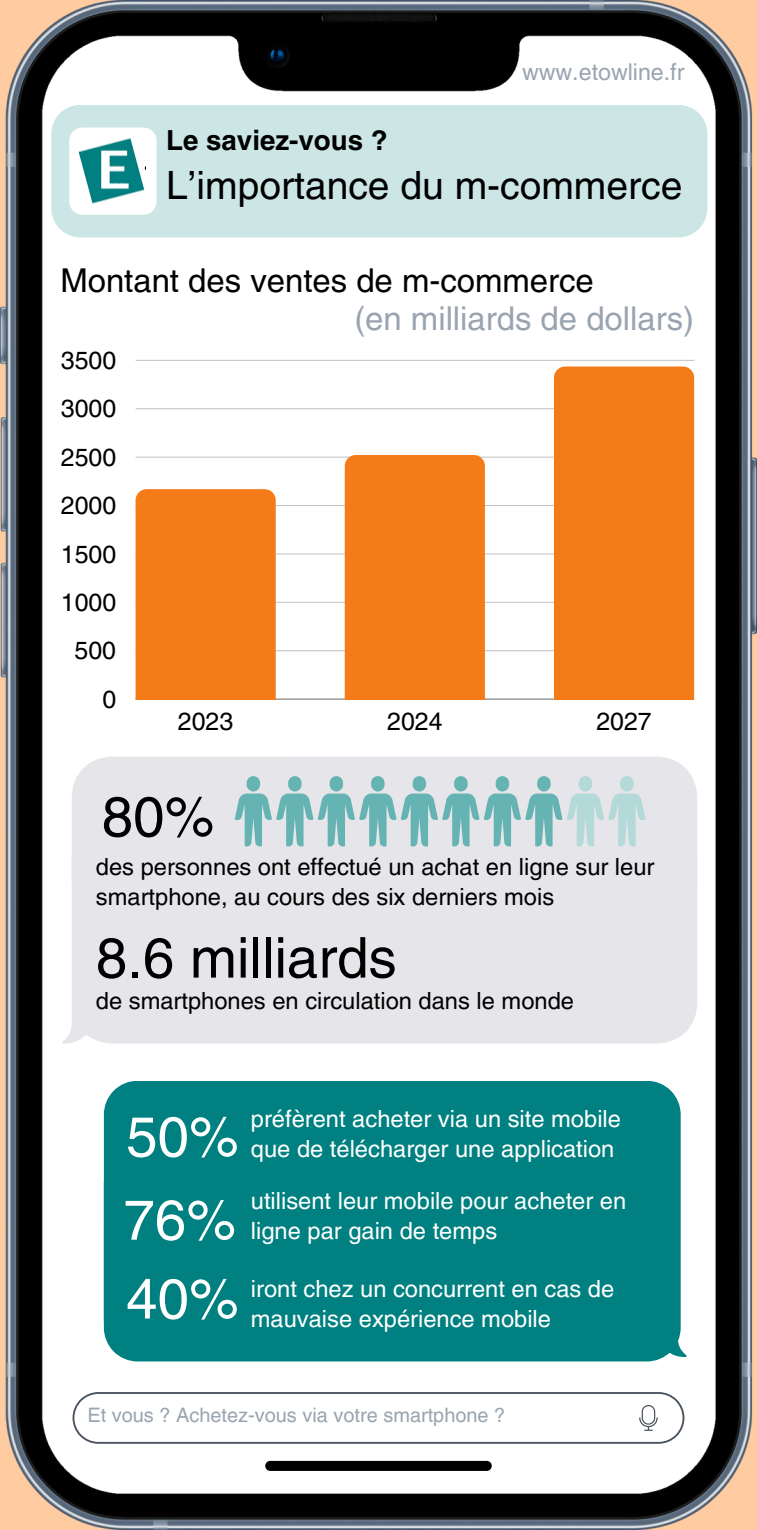
<style>
.page{position:relative;width:757px;height:1530px;background:#fff}
.page>*{position:absolute;margin:0;border:0;box-sizing:border-box;transform-origin:0 0}
.t1{font:56.38px "Helvetica LT Pro";color:#000}
.t2{font:56.38px "Helvetica LT Pro";color:#fff}
.t3{font:39px "Helvetica LT Pro";color:#000}
.t4{font:32.88px "Helvetica LT Pro";color:#000}
.t5{font:32.88px "Helvetica LT Pro";color:#9aa4b0}
.t6{font:700 27.62px "Helvetica LT Pro";color:#000}
.t7{font:24.88px "Helvetica LT Pro";color:#000}
.t8{font:23.75px/30px "Helvetica LT Pro";color:#000}
.t9{font:23.75px "Helvetica LT Pro";color:#fff}
.t10{font:23.62px/30.8px "Helvetica LT Pro";color:#fff}
.t11{font:23.12px "Helvetica LT Pro";color:#9aa4b0}
.t12{font:20px "Helvetica LT Pro";color:#9aa4b0}
</style>
<div class="page">
<img style="left:0;top:0;width:757px;height:1530px">
<div style="left:51px;top:105px;width:656px;height:132px;background:#cce6e6"></div>
<svg style="left:69px;top:128px;width:87px;height:87px"></svg>
<img style="left:78px;top:138px;width:67px;height:66px">
<div style="left:104px;top:1081px;width:576px;height:280px;background:#008080"></div>
<div style="left:104px;top:1183px;width:582px;height:174px;background:#008080"></div>
<svg style="left:265px;top:1461px;width:226px;height:10px;background:#030303"></svg>
<svg style="left:72px;top:1392px;width:612px;height:52px"></svg>
<div style="left:62px;top:883px;width:635px;height:161px;background:#e6e6ea"></div>
<div style="left:62px;top:757px;width:635px;height:126px;background:#e6e6ea"></div>
<svg style="left:235px;top:776px;width:274px;height:70px;background:#aaced0"></svg>
<svg style="left:566px;top:776px;width:79px;height:70px;background:#cddfe1"></svg>
<hr style="left:135px;top:699px;width:559px;height:1px;background:#000;opacity:.6">
<hr style="left:135px;top:650px;width:559px;height:1px;background:#cdcdcd">
<hr style="left:135px;top:602px;width:559px;height:1px;background:#cbcbcb">
<hr style="left:135px;top:554px;width:559px;height:1px;background:#e4e4e4">
<hr style="left:135px;top:505px;width:559px;height:1px;background:#c1c1c1">
<hr style="left:135px;top:457px;width:559px;height:1px;background:#d7d7d7">
<hr style="left:135px;top:408px;width:559px;height:1px;background:#cecece">
<hr style="left:135px;top:360px;width:559px;height:1px;background:#cacaca">
<div style="left:135px;top:489px;width:141px;height:210px;background:#f57a18"></div>
<div style="left:345px;top:455px;width:140px;height:244px;background:#f57a18"></div>
<div style="left:554px;top:367px;width:140px;height:332px;background:#f57a18"></div>
<p class="t11" style="left:522px;top:59px;width:164px">www.etowline.fr</p>
<p class="t6" style="left:166px;top:124px;width:223px">Le saviez-vous ?</p>
<h2 class="t3" style="left:166px;top:163px;width:517px">L’importance du m-commerce</h2>
<h3 class="t4" style="left:60px;top:261px;width:535px">Montant des ventes de m-commerce</h3>
<h3 class="t5" style="left:354px;top:300px;width:341px">(en milliards de dollars)</h3>
<p class="t7" style="left:61px;top:346px;width:57px">3500</p>
<p class="t7" style="left:61px;top:394px;width:57px">3000</p>
<p class="t7" style="left:61px;top:443px;width:57px">2500</p>
<p class="t7" style="left:61px;top:491px;width:57px">2000</p>
<p class="t7" style="left:61px;top:539px;width:57px">1500</p>
<p class="t7" style="left:61px;top:588px;width:57px">1000</p>
<p class="t7" style="left:75px;top:636px;width:43px">500</p>
<p class="t7" style="left:102px;top:685px;width:15px">0</p>
<p class="t7" style="left:178px;top:707px;width:57px">2023</p>
<p class="t7" style="left:387px;top:707px;width:57px">2024</p>
<p class="t7" style="left:596px;top:707px;width:57px">2027</p>
<h1 class="t1" style="left:102px;top:784px;width:114px">80%</h1>
<p class="t8" style="left:96px;top:851px;width:560px">des personnes ont effectué un achat en ligne sur leur smartphone, au cours des six derniers mois</p>
<h1 class="t1" style="left:96px;top:925px;width:302px">8.6 milliards</h1>
<p class="t8" style="left:96px;top:985px;width:479px">de smartphones en circulation dans le monde</p>
<h1 class="t2" style="left:126px;top:1104px;width:114px">50%</h1>
<h1 class="t2" style="left:123px;top:1187px;width:114px">76%</h1>
<p class="t9" style="left:251px;top:1105px;width:371px">préfèrent acheter via un site mobile</p>
<p class="t9" style="left:251px;top:1135px;width:365px">que de télécharger une application</p>
<p class="t9" style="left:251px;top:1187px;width:377px">utilisent leur mobile pour acheter en</p>
<p class="t9" style="left:251px;top:1217px;width:248px">ligne par gain de temps</p>
<h1 class="t2" style="left:126px;top:1266px;width:114px">40%</h1>
<p class="t10" style="left:251px;top:1273px;width:365px">iront chez un concurrent en cas de mauvaise expérience mobile</p>
<p class="t12" style="left:87px;top:1404px;width:419px">Et vous ? Achetez-vous via votre smartphone ?</p>
</div>
